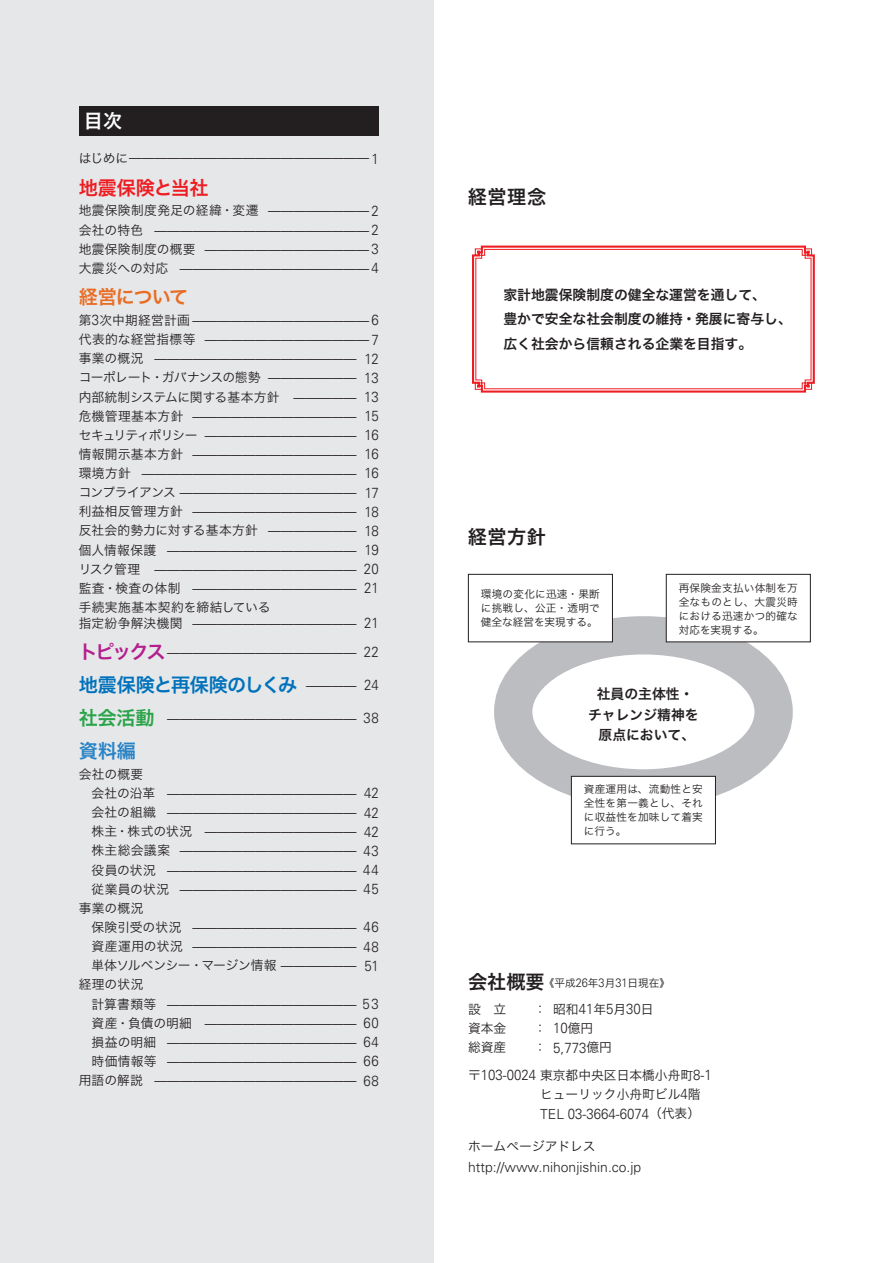
<style>
.page{position:relative;width:893px;height:1263px;background:#fff}
.page>*{position:absolute;margin:0;border:0;box-sizing:border-box;transform-origin:0 0}
.t1{font:19.2px "Hira Kaku Pro N W6";letter-spacing:-.005em;color:#0072bc}
.t2{font:19.2px "Hira Kaku Pro N W6";letter-spacing:.035em;color:#231f20}
.t3{font:19.2px "Hira Kaku Pro N W6";letter-spacing:-.005em;color:#ee1d23}
.t4{font:19.2px "Hira Kaku Pro W6";color:#e96d24}
.t5{font:19.2px "Hira Kaku Pro N W6";color:#2783c5}
.t6{font:19.2px "Hira Kaku Pro N W6";color:#fff}
.t7{font:300 14.7px "Univers";color:#231f20;scale:.9 1}
.t8{font:300 13.95px "Univers";color:#231f20}
.t9{font:13.8px/24.5px "Hira Kaku Pro N W6";color:#231f20}
.t10{font:13.8px/20.2px "Hira Kaku Pro W6";color:#231f20;text-align:center}
.t11{font:12.75px/19.2px "Hira Kaku Pro W3";letter-spacing:-.035em;color:#231f20;text-align:justify}
.t12{font:12.75px "Hira Kaku Pro N W3";letter-spacing:.025em;color:#231f20}
.t13{font:12.75px "Hira Kaku Pro N W3";color:#231f20}
.t14{font:12.75px "Hira Kaku Pro W3";color:#231f20}
.t15{font:10.65px/13.8px "Hira Kaku Pro N W3";letter-spacing:.02em;color:#231f20;text-align:justify}
.t16{font:10.65px/13.8px "Hira Kaku Pro W3";letter-spacing:.02em;color:#231f20}
.s1{font-family:"Univers";font-weight:300;font-size:14.7px}
.s2{font-family:"Hira Kaku Pro W6"}
.s3{font-family:"Hira Kaku Pro W3"}
.s4{font-family:"Hira Kaku Pro N W3"}
.s5{font-family:"Hira Kaku Pro N W6"}
.s6{font-family:"Hira Kaku Pro W6";font-size:19.2px;color:#b41e8d}
.s7{font-family:"Hira Kaku Pro W3";font-size:12.75px;color:#231f20}
.s8{font-family:"Univers";font-weight:300;font-size:14.7px;color:#231f20}
.s9{font-family:"Hira Kaku Pro N W6";font-size:19.2px;color:#29a449}
.s10{font-family:"Hira Kaku Pro N W6";font-size:19.2px}
.s11{font-family:"Univers";font-weight:300;font-size:12.15px}
.s12{font-family:"Hira Kaku Pro W3";font-weight:400;font-size:12.75px}
.s13{font-family:"Hira Kaku Pro N W3";font-weight:400;font-size:12.75px}
.s14{font-size:13.95px}
.s15{font-family:"Univers";font-weight:300;font-size:13.95px}
</style>
<div class="page">
<div style="left:0;top:0;width:434px;height:1263px;background:#e6e7e9"></div>
<div style="left:494px;top:616px;width:299px;height:191px;border:38px solid #bcbdc0;border-radius:50%"></div>
<div style="left:79px;top:106px;width:299px;height:30px;background:#231f20"></div>
<svg style="left:472px;top:245px;width:343px;height:148px;background:#f36a6e"></svg>
<svg style="left:475px;top:248px;width:337px;height:142px"></svg>
<div style="left:571px;top:776px;width:144px;height:68px;background:#fff"></div>
<div style="left:571px;top:776px;width:145px;height:68px;border:1px solid #231f20"></div>
<div style="left:666px;top:574px;width:144px;height:68px;background:#fff"></div>
<div style="left:666px;top:574px;width:145px;height:68px;border:1px solid #231f20"></div>
<div style="left:468px;top:574px;width:144px;height:68px;background:#fff"></div>
<div style="left:468px;top:574px;width:145px;height:68px;border:1px solid #231f20"></div>
<h1 class="t6" style="left:84px;top:104px;width:40px">目次</h1>
<p class="t11" style="left:79px;top:147px;width:302px">はじめに̶̶̶̶̶̶̶̶̶̶̶̶̶̶̶̶̶̶̶ <span class="s1">1</span></p>
<h1 class="t3" style="left:79px;top:170px;width:131px">地震保険<span class="s2">と</span>当社</h1>
<p class="t12" style="left:79px;top:199px;width:301px">地震保険制度発足<span class="s3">の</span>経緯<span class="s3">・</span>変遷 <span class="s3">̶̶̶̶̶̶̶̶</span><span class="s1">2</span></p>
<p class="t11" style="left:79px;top:219px;width:302px"><span class="s4">会社</span>の<span class="s4">特色</span> ̶̶̶̶̶̶̶̶̶̶̶̶̶̶̶̶̶ <span class="s1">2</span><span class="s4">地震保険制度</span>の<span class="s4">概要</span> ̶̶̶̶̶̶̶̶̶̶̶̶̶ <span class="s1">3</span><span class="s4">大震災</span>への<span class="s4">対応</span> ̶̶̶̶̶̶̶̶̶̶̶̶̶̶̶ <span class="s1">4</span></p>
<h1 class="t4" style="left:79px;top:279px;width:111px"><span class="s5">経営</span>について</h1>
<p class="t11" style="left:79px;top:310px;width:302px"><span class="s4">第</span><span class="s1">3</span><span class="s4">次中期経営計画</span> ̶̶̶̶̶̶̶̶̶̶̶̶̶̶ <span class="s1">6</span><span class="s4">代表的</span>な<span class="s4">経営指標等</span> ̶̶̶̶̶̶̶̶̶̶̶̶̶ <span class="s1">7</span><span class="s4">事業</span>の<span class="s4">概況</span> ̶̶̶̶̶̶̶̶̶̶̶̶̶̶̶̶ <span class="s1">12</span>コーポレート・ガバナンスの<span class="s4">態勢</span> ̶̶̶̶̶̶̶ <span class="s1">13</span><span class="s4">内部統制</span>システムに<span class="s4">関</span>する<span class="s4">基本方針</span> ̶̶̶̶̶ <span class="s1">13</span><span class="s4">危機管理基本方針</span> ̶̶̶̶̶̶̶̶̶̶̶̶̶ <span class="s1">15</span>セキュリティポリシー ̶̶̶̶̶̶̶̶̶̶̶̶ <span class="s1">16</span><span class="s4">情報開示基本方針</span> ̶̶̶̶̶̶̶̶̶̶̶̶̶ <span class="s1">16</span><span class="s4">環境方針</span> ̶̶̶̶̶̶̶̶̶̶̶̶̶̶̶̶̶ <span class="s1">16</span>コンプライアンス ̶̶̶̶̶̶̶̶̶̶̶̶̶̶ <span class="s1">17</span><span class="s4">利益相反管理方針</span> ̶̶̶̶̶̶̶̶̶̶̶̶̶ <span class="s1">18</span></p>
<p class="t12" style="left:79px;top:519px;width:301px">反社会的勢力<span class="s3">に</span>対<span class="s3">する</span>基本方針 <span class="s3">̶̶̶̶̶̶̶</span> <span class="s1">18</span></p>
<p class="t11" style="left:79px;top:539px;width:302px"><span class="s4">個人情報保護</span> ̶̶̶̶̶̶̶̶̶̶̶̶̶̶̶ <span class="s1">19</span>リスク<span class="s4">管理</span> ̶̶̶̶̶̶̶̶̶̶̶̶̶̶̶̶ <span class="s1">20</span><span class="s4">監査</span>・<span class="s4">検査</span>の<span class="s4">体制</span> ̶̶̶̶̶̶̶̶̶̶̶̶̶ <span class="s1">21</span></p>
<p class="t12" style="left:79px;top:596px;width:193px">手続実施基本契約<span class="s3">を</span>締結<span class="s3">している</span></p>
<p class="t11" style="left:79px;top:613px;width:301px"><span class="s4">指定紛争解決機関</span> ̶̶̶̶̶̶̶̶̶̶̶̶̶ <span class="s1">21</span></p>
<p class="t11" style="left:79px;top:641px;width:302px"><span class="s6">トピックス</span>̶̶̶̶̶̶̶̶̶̶̶̶̶̶̶ <span class="s1">22</span></p>
<h1 class="t1" style="left:79px;top:667px;width:301px">地震保険<span class="s2">と</span>再保険<span class="s2">のしくみ</span> <span class="s7">̶̶̶̶</span> <span class="s8">24</span></h1>
<p class="t11" style="left:79px;top:707px;width:301px"><span class="s9">社会活動</span> ̶̶̶̶̶̶̶̶̶̶̶̶̶̶̶ <span class="s1">38</span></p>
<h1 class="t5" style="left:79px;top:733px;width:59px">資料編</h1>
<p class="t12" style="left:79px;top:763px;width:66px">会社<span class="s3">の</span>概要</p>
<p class="t11" style="left:91px;top:783px;width:289px"><span class="s4">会社</span>の<span class="s4">沿革</span> ̶̶̶̶̶̶̶̶̶̶̶̶̶̶̶ <span class="s1">42</span><span class="s4">会社</span>の<span class="s4">組織</span> ̶̶̶̶̶̶̶̶̶̶̶̶̶̶̶ <span class="s1">42</span><span class="s4">株主</span>・<span class="s4">株式</span>の<span class="s4">状況</span> ̶̶̶̶̶̶̶̶̶̶̶̶ <span class="s1">42</span><span class="s4">株主総会議案</span> ̶̶̶̶̶̶̶̶̶̶̶̶̶̶ <span class="s1">43</span><span class="s4">役員</span>の<span class="s4">状況</span> ̶̶̶̶̶̶̶̶̶̶̶̶̶̶̶ <span class="s1">44</span><span class="s4">従業員</span>の<span class="s4">状況</span> ̶̶̶̶̶̶̶̶̶̶̶̶̶̶ <span class="s1">45</span></p>
<p class="t12" style="left:79px;top:897px;width:66px">事業<span class="s3">の</span>概況</p>
<p class="t11" style="left:91px;top:917px;width:289px"><span class="s4">保険引受</span>の<span class="s4">状況</span> ̶̶̶̶̶̶̶̶̶̶̶̶̶ <span class="s1">46</span><span class="s4">資産運用</span>の<span class="s4">状況</span> ̶̶̶̶̶̶̶̶̶̶̶̶̶ <span class="s1">48</span><span class="s4">単体</span>ソルベンシー・マージン<span class="s4">情報</span> ̶̶̶̶̶̶ <span class="s1">51</span></p>
<p class="t12" style="left:79px;top:973px;width:66px">経理<span class="s3">の</span>状況</p>
<p class="t11" style="left:79px;top:993px;width:302px;text-align:right"><span class="s4">計算書類等</span> ̶̶̶̶̶̶̶̶̶̶̶̶̶̶̶ <span class="s1">53</span><span class="s4">資産</span>・<span class="s4">負債</span>の<span class="s4">明細</span> ̶̶̶̶̶̶̶̶̶̶̶̶ <span class="s1">60</span><span class="s4">損益</span>の<span class="s4">明細</span> ̶̶̶̶̶̶̶̶̶̶̶̶̶̶̶ <span class="s1">64</span><span class="s4">時価情報等</span> ̶̶̶̶̶̶̶̶̶̶̶̶̶̶̶ <span class="s1">66</span><span class="s4">用語</span>の<span class="s4">解説</span> ̶̶̶̶̶̶̶̶̶̶̶̶̶̶̶̶ <span class="s1">68</span></p>
<h1 class="t2" style="left:468px;top:179px;width:80px">経営理念</h1>
<p class="t9" style="left:503px;top:282px;width:290px">家計地震保険制度<span class="s2">の</span>健全<span class="s2">な</span>運営<span class="s2">を</span>通<span class="s2">して、<br></span>豊<span class="s2">かで</span>安全<span class="s2">な</span>社会制度<span class="s2">の</span>維持<span class="s2">・</span>発展<span class="s2">に</span>寄与<span class="s2">し、</span>広<span class="s2">く</span>社会<span class="s2">から</span>信頼<span class="s2">される</span>企業<span class="s2">を</span>目指<span class="s2">す。</span></p>
<h1 class="t2" style="left:468px;top:519px;width:80px">経営方針</h1>
<p class="t15" style="left:481px;top:587px;width:121px">環境<span class="s3">の</span>変化<span class="s3">に</span>迅速<span class="s3">・</span>果断<span class="s3">に</span>挑戦<span class="s3">し、</span>公正<span class="s3">・</span>透明<span class="s3">で</span>健全<span class="s3">な</span>経営<span class="s3">を</span>実現<span class="s3">する。</span></p>
<p class="t15" style="left:679px;top:581px;width:121px">再保険金支払<span class="s3">い</span>体制<span class="s3">を</span>万</p>
<p class="t16" style="left:679px;top:594px;width:121px"><span class="s4">全</span>なものとし、<span class="s4">大震災時</span>における<span class="s4">迅速</span>かつ<span class="s4">的確</span>な</p>
<p class="t15" style="left:679px;top:622px;width:87px">対応<span class="s3">を</span>実現<span class="s3">する。</span></p>
<p class="t9" style="left:597px;top:681px;width:98px">社員<span class="s2">の</span>主体性<span class="s2">・</span></p>
<p class="t10" style="left:588px;top:704px;width:112px">チャレンジ<span class="s5">精神</span>を<span class="s5">原点</span>において、</p>
<p class="t15" style="left:584px;top:782px;width:121px">資産運用<span class="s3">は、</span>流動性<span class="s3">と</span>安</p>
<p class="t16" style="left:584px;top:795px;width:121px"><span class="s4">全性</span>を<span class="s4">第一義</span>とし、それ</p>
<p class="t15" style="left:584px;top:809px;width:121px"><span class="s3">に</span>収益性<span class="s3">を</span>加味<span class="s3">して</span>着実</p>
<p class="t16" style="left:584px;top:823px;width:44px">に<span class="s4">行</span>う。</p>
<p class="t15" style="left:468px;top:975px;width:203px"><span class="s10">会社概要</span><span class="s3">《</span>平成<span class="s11">26</span>年<span class="s11">3</span>月<span class="s11">31</span>日現在<span class="s3">》</span></p>
<p class="t12" style="left:468px;top:998px;width:40px">設 立</p>
<p class="t12" style="left:534px;top:998px;width:121px"><span class="s3">：</span>昭和<span class="s1">41</span>年<span class="s1">5</span>月<span class="s1">30</span>日</p>
<p class="t12" style="left:468px;top:1017px;width:40px">資本金</p>
<p class="t7" style="left:534px;top:1019px;width:68px"><span class="s12">：</span> 10<span class="s13">億円</span></p>
<p class="t12" style="left:468px;top:1036px;width:40px">総資産</p>
<p class="t7" style="left:534px;top:1038px;width:88px"><span class="s12">：</span> 5<span class="s14">,</span>773<span class="s13">億円</span></p>
<p class="t13" style="left:468px;top:1064px;width:245px"><span class="s3">〒</span><span class="s1">103</span><span class="s15">-</span><span class="s1">0024</span> 東京都中央区日本橋小舟町<span class="s1">8</span><span class="s15">-</span><span class="s1">1</span></p>
<p class="t14" style="left:540px;top:1083px;width:162px">ヒューリック<span class="s4">小舟町</span>ビル<span class="s1">4</span><span class="s4">階</span></p>
<p class="t7" style="left:540px;top:1104px;width:179px"><span class="s14">TEL</span> 03<span class="s14">-</span>3664<span class="s14">-</span>6074<span class="s12">（</span><span class="s13">代表</span><span class="s12">）</span></p>
<p class="t14" style="left:468px;top:1135px;width:129px">ホームページアドレス</p>
<p class="t8" style="left:468px;top:1158px;width:175px">http://www.nihonjishin.co.jp</p>
</div>
